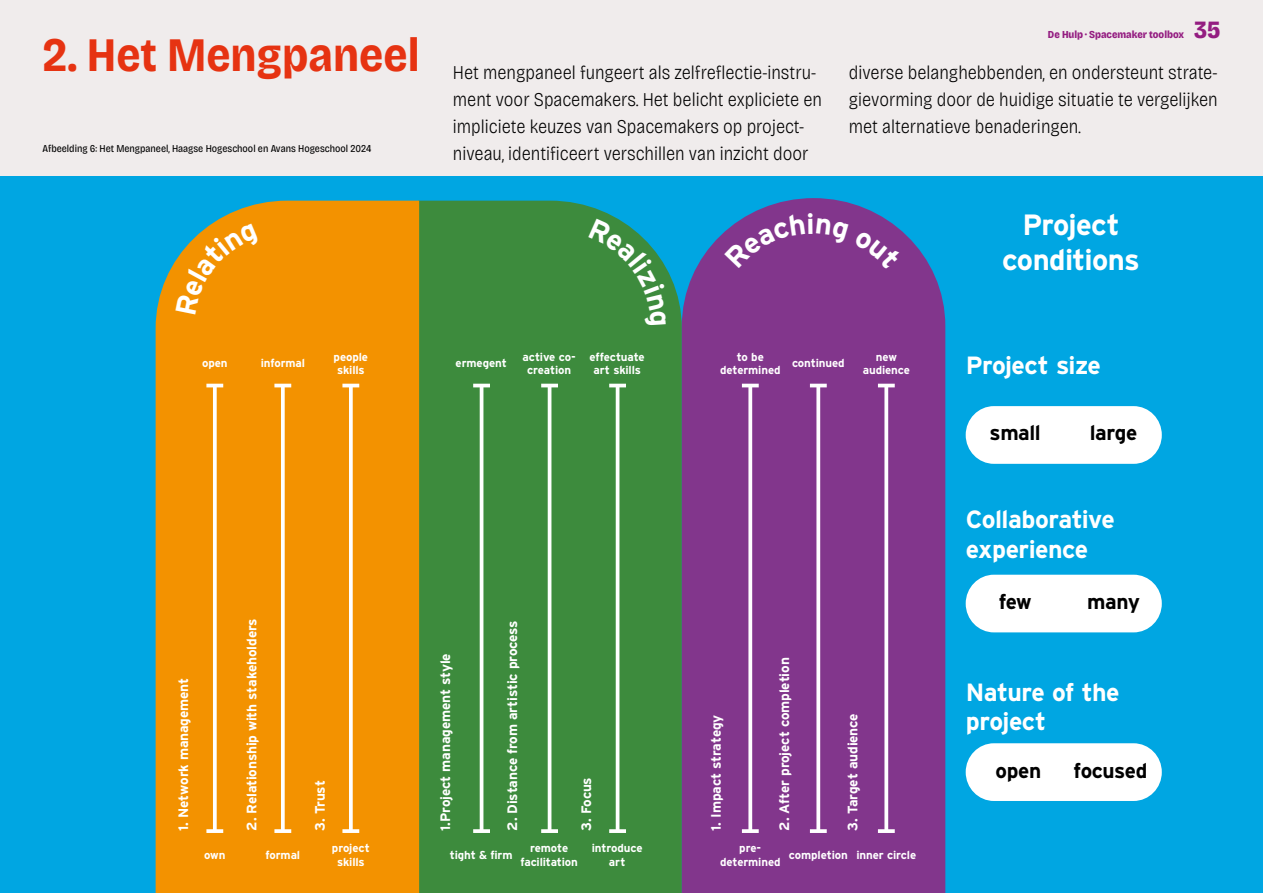
<style>
.page{position:relative;width:1263px;height:893px;background:#f0ecec}
.page>*{position:absolute;margin:0;border:0;box-sizing:border-box;transform-origin:0 0}
.t1{font:700 semi-condensed 48px "Bricolage Grotesque 24 pt";color:#e63312}
.t2{font:700 29.25px/35.1px "Interstate";letter-spacing:-.025em;color:#fff;text-align:center}
.t3{font:700 24.9px/29.8px "Interstate";letter-spacing:-.025em;color:#fff}
.t4{font:800 semi-condensed 24.75px "Bricolage Grotesque 24 pt";color:#941d81}
.t5{font:700 20.85px "Interstate";letter-spacing:-.025em;color:#000}
.t6{font:200 semi-condensed 19.5px/27px "Bricolage Grotesque 24 pt";color:#000}
.t7{font:700 13.65px "Interstate";letter-spacing:-.015em;color:#fff}
.t8{font:700 11.55px/13.8px "Interstate";letter-spacing:-.01em;color:#fff;text-align:center}
.t9{font:800 semi-condensed 10.65px "Bricolage Grotesque 24 pt";color:#941d81}
.t10{font:semi-condensed 10.5px "Bricolage Grotesque 24 pt";color:#000}
</style>
<div class="page">
<div style="left:0;top:176px;width:1263px;height:717px;background:#00a6e2"></div>
<div style="left:419px;top:201px;width:263px;height:692px;background:#3d8b3d"></div>
<div style="left:682px;top:198px;width:263px;height:695px;background:#82368c"></div>
<div style="left:156px;top:201px;width:263px;height:692px;background:#f39200"></div>
<div style="left:966px;top:406px;width:196px;height:58px;background:#fff;border-radius:29px"></div>
<div style="left:966px;top:575px;width:196px;height:57px;background:#fff;border-radius:29px"></div>
<div style="left:966px;top:743px;width:196px;height:58px;background:#fff;border-radius:29px"></div>
<svg style="left:213px;top:387px;width:4px;height:442px;background:#fef7ec"></svg>
<hr style="left:206px;top:384px;width:17px;height:3px;background:#fff">
<svg style="left:206px;top:829px;width:17px;height:4px"></svg>
<hr style="left:480px;top:386px;width:3px;height:445px;background:#fff">
<hr style="left:473px;top:384px;width:17px;height:3px;background:#fff">
<svg style="left:473px;top:829px;width:17px;height:4px"></svg>
<svg style="left:748px;top:387px;width:4px;height:442px;background:#f0e7f1"></svg>
<hr style="left:742px;top:384px;width:17px;height:3px;background:#fff">
<svg style="left:742px;top:829px;width:17px;height:4px"></svg>
<svg style="left:281px;top:387px;width:4px;height:442px;background:#fef7ed"></svg>
<hr style="left:274px;top:384px;width:17px;height:3px;background:#fff">
<svg style="left:274px;top:829px;width:17px;height:4px"></svg>
<hr style="left:548px;top:386px;width:3px;height:445px;background:#fff">
<hr style="left:541px;top:384px;width:17px;height:3px;background:#fff">
<svg style="left:541px;top:829px;width:17px;height:4px"></svg>
<svg style="left:816px;top:387px;width:4px;height:442px;background:#f0e7f1"></svg>
<hr style="left:810px;top:384px;width:17px;height:3px;background:#fff">
<svg style="left:810px;top:829px;width:17px;height:4px"></svg>
<svg style="left:349px;top:387px;width:4px;height:442px;background:#fef7ee"></svg>
<hr style="left:342px;top:384px;width:17px;height:3px;background:#fff">
<svg style="left:342px;top:829px;width:17px;height:4px"></svg>
<hr style="left:616px;top:386px;width:3px;height:445px;background:#fff">
<hr style="left:609px;top:384px;width:17px;height:3px;background:#fff">
<svg style="left:609px;top:829px;width:17px;height:4px"></svg>
<svg style="left:884px;top:387px;width:4px;height:442px;background:#efe6f1"></svg>
<hr style="left:878px;top:384px;width:17px;height:3px;background:#fff">
<svg style="left:878px;top:829px;width:17px;height:4px"></svg>
<svg style="left:175px;top:223px;width:84px;height:91px;background:#de9312"></svg>
<svg style="left:589px;top:219px;width:77px;height:107px;background:#358e50"></svg>
<div style="left:724px;top:213px;width:124px;height:55px;background:#82368c"></div>
<div style="left:854px;top:230px;width:48px;height:39px;background:#82368c"></div>
<h1 class="t1" style="left:43px;top:17px;width:379px">2. Het Mengpaneel</h1>
<p class="t10" style="left:43px;top:140px;width:330px">Afbeelding 6: Het Mengpaneel, Haagse Hogeschool en Avans Hogeschool 2024</p>
<p class="t9" style="left:1048px;top:26px;width:138px">De Hulp · Spacemaker toolbox</p>
<p class="t4" style="left:1194px;top:10px;width:28px">35</p>
<p class="t6" style="left:453px;top:58px;width:371px">Het mengpaneel fungeert als zelfreflectie-instru&shy;ment voor Spacemakers. Het belicht expliciete en impliciete keuzes van Spacemakers op project&shy;niveau, identificeert verschillen van inzicht door</p>
<p class="t6" style="left:849px;top:58px;width:370px;text-align:justify">diverse belanghebbenden, en ondersteunt strate&shy;gievorming door de huidige situatie te vergelijken met alternatieve benaderingen.</p>
<h2 class="t2" style="left:1002px;top:207px;width:139px">Project conditions</h2>
<p class="t8" style="left:202px;top:356px;width:27px">open</p>
<p class="t8" style="left:456px;top:356px;width:53px">ermegent</p>
<p class="t8" style="left:720px;top:349px;width:62px">to be determined</p>
<p class="t8" style="left:261px;top:356px;width:46px">informal</p>
<p class="t8" style="left:523px;top:349px;width:55px">active co&shy;creation</p>
<p class="t8" style="left:792px;top:356px;width:54px">continued</p>
<p class="t8" style="left:334px;top:349px;width:36px">people skills</p>
<p class="t8" style="left:590px;top:349px;width:57px">effectuate art skills</p>
<p class="t8" style="left:863px;top:349px;width:49px">new audience</p>
<p class="t7" style="left:176px;top:831px;width:155px;rotate:-90deg">1. Network management</p>
<p class="t7" style="left:244px;top:831px;width:214px;rotate:-90deg">2. Relationship with stakeholders</p>
<p class="t7" style="left:312px;top:831px;width:52px;rotate:-90deg">3. Trust</p>
<p class="t7" style="left:438px;top:831px;width:179px;rotate:-90deg">1.Project management style</p>
<p class="t7" style="left:505px;top:831px;width:212px;rotate:-90deg">2. Distance from artistic process</p>
<p class="t7" style="left:579px;top:831px;width:55px;rotate:-90deg">3. Focus</p>
<p class="t7" style="left:708px;top:831px;width:118px;rotate:-90deg">1. Impact strategy</p>
<p class="t7" style="left:777px;top:831px;width:175px;rotate:-90deg">2. After project completion</p>
<p class="t7" style="left:845px;top:831px;width:119px;rotate:-90deg">3. Target audience</p>
<p class="t8" style="left:265px;top:848px;width:36px">formal</p>
<p class="t8" style="left:520px;top:841px;width:59px">remote facilitation</p>
<p class="t8" style="left:789px;top:848px;width:60px">completion</p>
<p class="t8" style="left:332px;top:841px;width:39px">project skills</p>
<p class="t8" style="left:592px;top:841px;width:52px">introduce art</p>
<p class="t8" style="left:856px;top:848px;width:61px">inner circle</p>
<p class="t8" style="left:204px;top:848px;width:23px">own</p>
<p class="t8" style="left:450px;top:848px;width:64px">tight &amp; firm</p>
<p class="t8" style="left:720px;top:841px;width:62px">pre&shy;determined</p>
<p class="t3" style="left:966px;top:350px;width:137px">Project size</p>
<p class="t5" style="left:990px;top:421px;width:53px">small</p>
<p class="t5" style="left:1090px;top:421px;width:49px">large</p>
<p class="t3" style="left:966px;top:504px;width:150px">Collaborative experience</p>
<p class="t5" style="left:999px;top:590px;width:35px">few</p>
<p class="t5" style="left:1087px;top:590px;width:54px">many</p>
<p class="t3" style="left:966px;top:677px;width:155px">Nature of the project</p>
<p class="t5" style="left:995px;top:759px;width:47px">open</p>
<p class="t5" style="left:1073px;top:759px;width:75px">focused</p>
</div>
